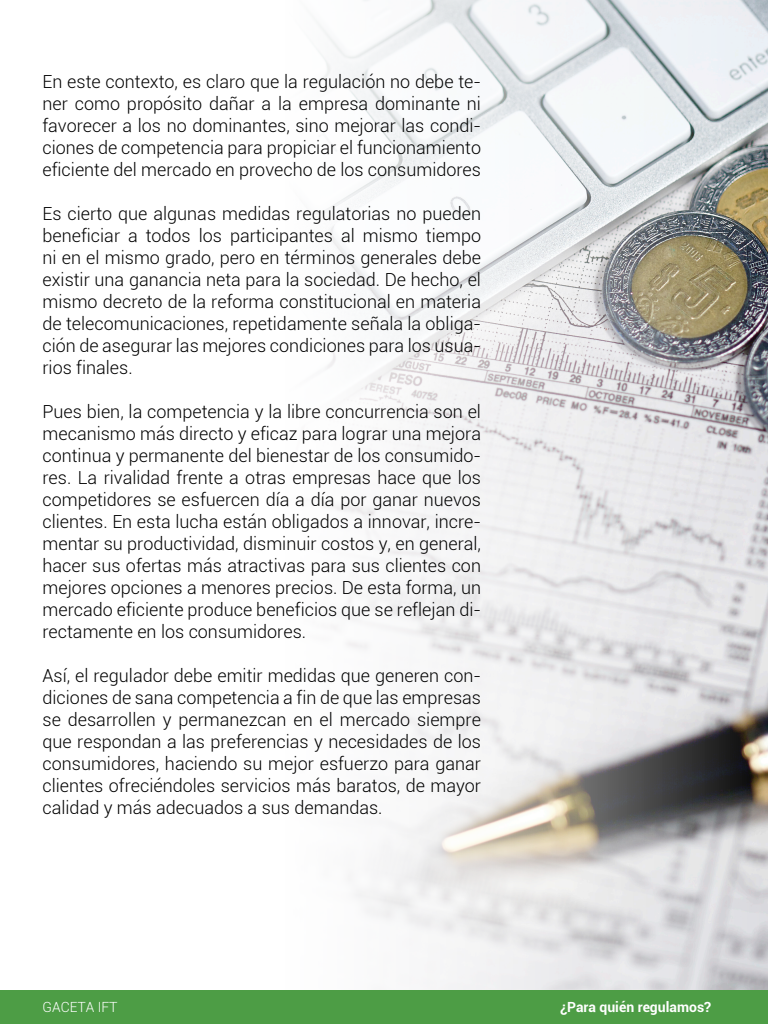
<style>
.page{position:relative;width:768px;height:1024px;background:#fff}
.page>*{position:absolute;margin:0;border:0;box-sizing:border-box;transform-origin:0 0}
.Cpo_Txt{font:300 18px/22px "Roboto";color:#000;text-align:justify}
.t1{font:700 14px "Roboto";color:#fff}
.t2{font:300 14px "Roboto";color:#fff}
</style>
<div class="page">
<img style="left:318px;top:0;width:450px;height:990px">
<div style="left:0;top:990px;width:768px;height:34px;background:#4d9d45"></div>
<p class="Cpo_Txt" style="left:43px;top:70px;width:440px">En este contexto, es claro que la regulación no debe te&shy;ner como propósito dañar a la empresa dominante ni favorecer a los no dominantes, sino mejorar las condi&shy;ciones de competencia para propiciar el funcionamiento eficiente del mercado en provecho de los consumidores</p>
<p class="Cpo_Txt" style="left:43px;top:202px;width:440px">Es cierto que algunas medidas regulatorias no pueden beneficiar a todos los participantes al mismo tiempo ni en el mismo grado, pero en términos generales debe existir una ganancia neta para la sociedad. De hecho, el mismo decreto de la reforma constitucional en materia de telecomunicaciones, repetidamente señala la obliga&shy;ción de asegurar las mejores condiciones para los usua&shy;rios finales.</p>
<p class="Cpo_Txt" style="left:43px;top:400px;width:440px">Pues bien, la competencia y la libre concurrencia son el mecanismo más directo y eficaz para lograr una mejora continua y permanente del bienestar de los consumido&shy;res. La rivalidad frente a otras empresas hace que los competidores se esfuercen día a día por ganar nuevos clientes. En esta lucha están obligados a innovar, incre&shy;mentar su productividad, disminuir costos y, en general, hacer sus ofertas más atractivas para sus clientes con mejores opciones a menores precios. De esta forma, un mercado eficiente produce beneficios que se reflejan di&shy;rectamente en los consumidores.</p>
<p class="Cpo_Txt" style="left:43px;top:664px;width:440px">Así, el regulador debe emitir medidas que generen con&shy;diciones de sana competencia a fin de que las empresas se desarrollen y permanezcan en el mercado siempre que respondan a las preferencias y necesidades de los consumidores, haciendo su mejor esfuerzo para ganar clientes ofreciéndoles servicios más baratos, de mayor calidad y más adecuados a sus demandas.</p>
<p class="t2" style="left:43px;top:997px;width:77px">GACETA IFT</p>
<p class="t1" style="left:560px;top:997px;width:153px">¿Para quién regulamos?</p>
</div>
